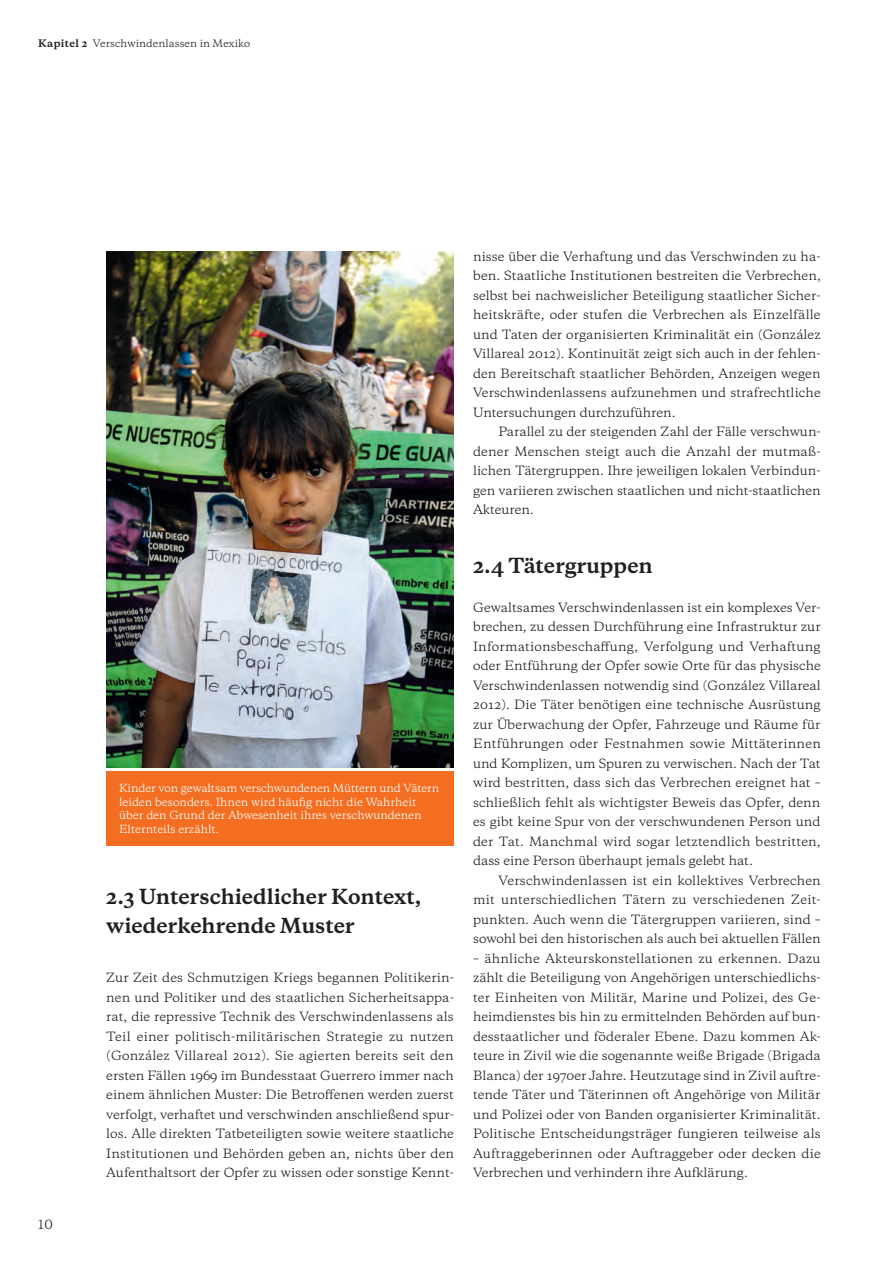
<style>
.page{position:relative;width:893px;height:1263px;background:#fff}
.page>*{position:absolute;margin:0;border:0;box-sizing:border-box;transform-origin:0 0}
.t1{font:700 19.5px/28.5px "Galaxie Copernicus";color:#231f20}
.t2{font:12px/19.5px "Galaxie Copernicus";color:#231f20;text-align:justify}
.t3{font:10.5px/13.5px "Galaxie Copernicus";letter-spacing:-.01em;color:#fff}
.t4{font:9.75px "Galaxie Copernicus";letter-spacing:.005em;color:#231f20}
.s1{font-weight:700}
</style>
<div class="page">
<img style="left:106px;top:252px;width:348px;height:515px">
<div style="left:106px;top:771px;width:348px;height:75px;background:#f36e21"></div>
<p class="t4" style="left:38px;top:36px;width:213px"><span class="s1">Kapitel 2</span> Verschwindenlassen in Mexiko</p>
<p class="t2" style="left:38px;top:1214px;width:16px">10</p>
<p class="t3" style="left:119px;top:782px;width:322px">Kinder von gewaltsam verschwundenen Müttern und Vätern leiden besonders. Ihnen wird häufig nicht die Wahrheit über den Grund der Abwesenheit ihres verschwundenen Elternteils erzählt.</p>
<h1 class="t1" style="left:106px;top:883px;width:317px">2.3 Unterschiedlicher Kontext, wiederkehrende Muster</h1>
<p class="t2" style="left:106px;top:968px;width:349px">Zur Zeit des Schmutzigen Kriegs begannen Politikerin&shy;nen und Politiker und des staatlichen Sicherheitsappa&shy;rat, die repressive Technik des Verschwindenlassens als Teil einer politisch-militärischen Strategie zu nutzen (González Villareal 2012). Sie agierten bereits seit den ersten Fällen 1969 im Bundesstaat Guerrero immer nach einem ähnlichen Muster: Die Betroffenen werden zuerst verfolgt, verhaftet und verschwinden anschließend spur&shy;los. Alle direkten Tatbeteiligten sowie weitere staatliche Institutionen und Behörden geben an, nichts über den Aufenthaltsort der Opfer zu wissen oder sonstige Kennt-</p>
<p class="t2" style="left:473px;top:246px;width:349px">nisse über die Verhaftung und das Verschwinden zu ha&shy;ben. Staatliche Institutionen bestreiten die Verbrechen, selbst bei nachweislicher Beteiligung staatlicher Sicher&shy;heitskräfte, oder stufen die Verbrechen als Einzelfälle und Taten der organisierten Kriminalität ein (González Villareal 2012). Kontinuität zeigt sich auch in der fehlen&shy;den Bereitschaft staatlicher Behörden, Anzeigen wegen Verschwindenlassens aufzunehmen und strafrechtliche Untersuchungen durchzuführen.</p>
<p class="t2" style="left:473px;top:422px;width:349px;text-indent:26px">Parallel zu der steigenden Zahl der Fälle verschwun&shy;dener Menschen steigt auch die Anzahl der mutmaß&shy;lichen Tätergruppen. Ihre jeweiligen lokalen Verbindun&shy;gen variieren zwischen staatlichen und nicht-staatlichen Akteuren.</p>
<h1 class="t1" style="left:473px;top:551px;width:181px">2.4 Tätergruppen</h1>
<p class="t2" style="left:473px;top:597px;width:349px">Gewaltsames Verschwindenlassen ist ein komplexes Ver&shy;brechen, zu dessen Durchführung eine Infrastruktur zur Informationsbeschaffung, Verfolgung und Verhaftung oder Entführung der Opfer sowie Orte für das physische Verschwindenlassen notwendig sind (González Villareal 2012). Die Täter benötigen eine technische Ausrüstung zur Überwachung der Opfer, Fahrzeuge und Räume für Entführungen oder Festnahmen sowie Mittäterinnen und Komplizen, um Spuren zu verwischen. Nach der Tat wird bestritten, dass sich das Verbrechen ereignet hat – schließlich fehlt als wichtigster Beweis das Opfer, denn es gibt keine Spur von der verschwundenen Person und der Tat. Manchmal wird sogar letztendlich bestritten, dass eine Person überhaupt jemals gelebt hat.</p>
<p class="t2" style="left:473px;top:870px;width:349px;text-indent:26px">Verschwindenlassen ist ein kollektives Verbrechen mit unterschiedlichen Tätern zu verschiedenen Zeit&shy;punkten. Auch wenn die Tätergruppen variieren, sind – sowohl bei den historischen als auch bei aktuellen Fällen</p>
<p class="t2" style="left:473px;top:948px;width:349px">– ähnliche Akteurskonstellationen zu erkennen. Dazu zählt die Beteiligung von Angehörigen unterschiedlichs&shy;ter Einheiten von Militär, Marine und Polizei, des Ge&shy;heimdienstes bis hin zu ermittelnden Behörden auf bun&shy;desstaatlicher und föderaler Ebene. Dazu kommen Ak&shy;teure in Zivil wie die sogenannte weiße Brigade (Brigada Blanca) der 1970er Jahre. Heutzutage sind in Zivil auftre&shy;tende Täter und Täterinnen oft Angehörige von Militär und Polizei oder von Banden organisierter Kriminalität.<br>Politische Entscheidungsträger fungieren teilweise als Auftraggeberinnen oder Auftraggeber oder decken die Verbrechen und verhindern ihre Aufklärung.</p>
</div>
